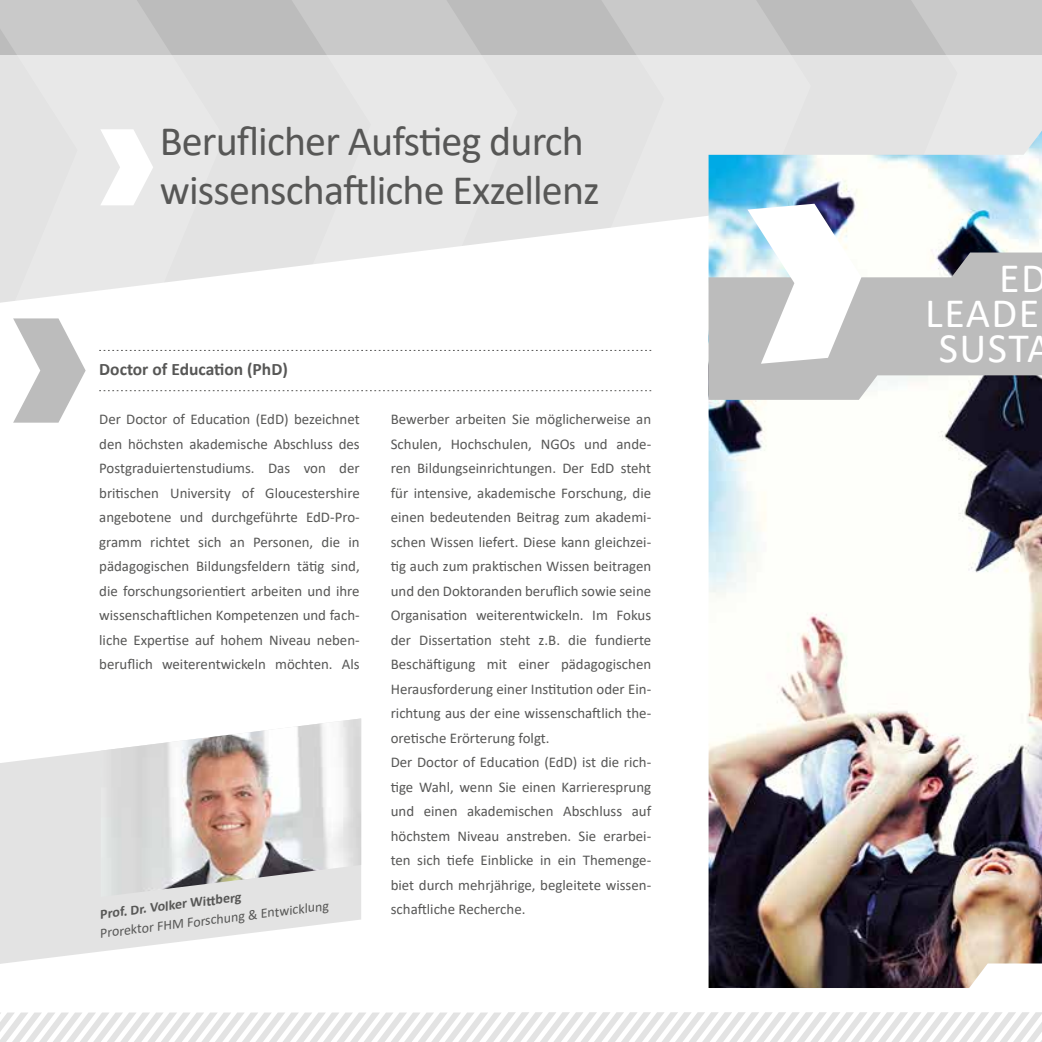
<style>
.page{position:relative;width:1042px;height:1042px;background:#fff}
.page>*{position:absolute;margin:0;border:0;box-sizing:border-box;transform-origin:0 0}
.t1{font:42px/49px "Calibri";letter-spacing:-.02em;color:#575756}
.t2{font:42px/35px "Calibri";letter-spacing:.035em;color:#fff;text-align:right}
.t3{font:700 17.5px "Calibri";color:#575756}
.t4{font:14.88px/24.5px "Calibri";color:#575756;text-align:justify}
.t5{font:14px "Calibri";color:#575756}
.t6{font:700 13.83px "Calibri";color:#575756}
</style>
<div class="page">
<svg style="left:224px;top:55px;width:631px;height:220px;background:#e5e5e5"></svg>
<div style="left:0;top:0;width:1042px;height:55px;background:#bcbcbc"></div>
<svg style="left:0;top:0;width:224px;height:303px;fill:#e8e8e8"></svg>
<svg style="left:268px;top:0;width:249px;height:275px;fill:#e6e6e6"></svg>
<svg style="left:561px;top:0;width:250px;height:275px;fill:#e3e3e3"></svg>
<svg style="left:855px;top:0;width:187px;height:131px;fill:#e3e3e3"></svg>
<svg style="left:99px;top:350px;width:552px;height:1px"></svg>
<svg style="left:99px;top:390px;width:552px;height:1px"></svg>
<svg style="left:13px;top:318px;width:73px;height:105px"></svg>
<svg style="left:0;top:750px;width:361px;height:214px;fill:#e3e3e3"></svg>
<img style="left:101px;top:718px;width:260px;height:179px">
<svg style="left:100px;top:129px;width:53px;height:76px"></svg>
<svg style="left:0;top:1012px;width:1042px;height:30px"></svg>
<img style="left:708px;top:131px;width:334px;height:857px">
<svg style="left:708px;top:252px;width:334px;height:148px;background:#bbbcbd"></svg>
<svg style="left:747px;top:204px;width:114px;height:160px"></svg>
<h1 class="t1" style="left:160px;top:115px;width:441px">Beruflicher Aufstieg durch wissenschaftliche Exzellenz</h1>
<p class="t3" style="left:99px;top:357px;width:190px">Doctor of Education (PhD)</p>
<p class="t4" style="left:99px;top:407px;width:262px">Der Doctor of Education (EdD) bezeichnet den höchsten akademische Abschluss des Postgraduiertenstudiums. Das von der britischen University of Gloucestershire angebotene und durchgeführte EdD-Pro&shy;gramm richtet sich an Personen, die in pädagogischen Bildungsfeldern tätig sind, die forschungsorientiert arbeiten und ihre wissenschaftlichen Kompetenzen und fach&shy;liche Expertise auf hohem Niveau neben&shy;beruflich weiterentwickeln möchten. Als</p>
<p class="t4" style="left:391px;top:407px;width:262px;text-align:left">Bewerber arbeiten Sie möglicherweise an Schulen, Hochschulen, NGOs und ande&shy;ren Bildungseinrichtungen. Der EdD steht für intensive, akademische Forschung, die einen bedeutenden Beitrag zum akademi&shy;schen Wissen liefert. Diese kann gleichzei&shy;tig auch zum praktischen Wissen beitragen und den Doktoranden beruflich sowie seine Organisation weiterentwickeln. Im Fokus der Dissertation steht z.B. die fundierte Beschäftigung mit einer pädagogischen Herausforderung einer Institution oder Ein&shy;richtung aus der eine wissenschaftlich the&shy;oretische Erörterung folgt.<br>Der Doctor of Education (EdD) ist die rich&shy;tige Wahl, wenn Sie einen Karrieresprung und einen akademischen Abschluss auf höchstem Niveau anstreben. Sie erarbei&shy;ten sich tiefe Einblicke in ein Themenge&shy;biet durch mehrjä hrige, begleitete wissen&shy;schaftliche Recherche.</p>
<p class="t6" style="left:99px;top:904px;width:144px;rotate:-7deg">Prof. Dr. Volker Witt berg</p>
<p class="t5" style="left:99px;top:923px;width:232px;rotate:-7deg">Prorektor FHM Forschung &amp; Entwicklung</p>
<h1 class="t2" style="left:925px;top:260px;width:128px">ED<br>LEADE<br>SUSTA</h1>
</div>
